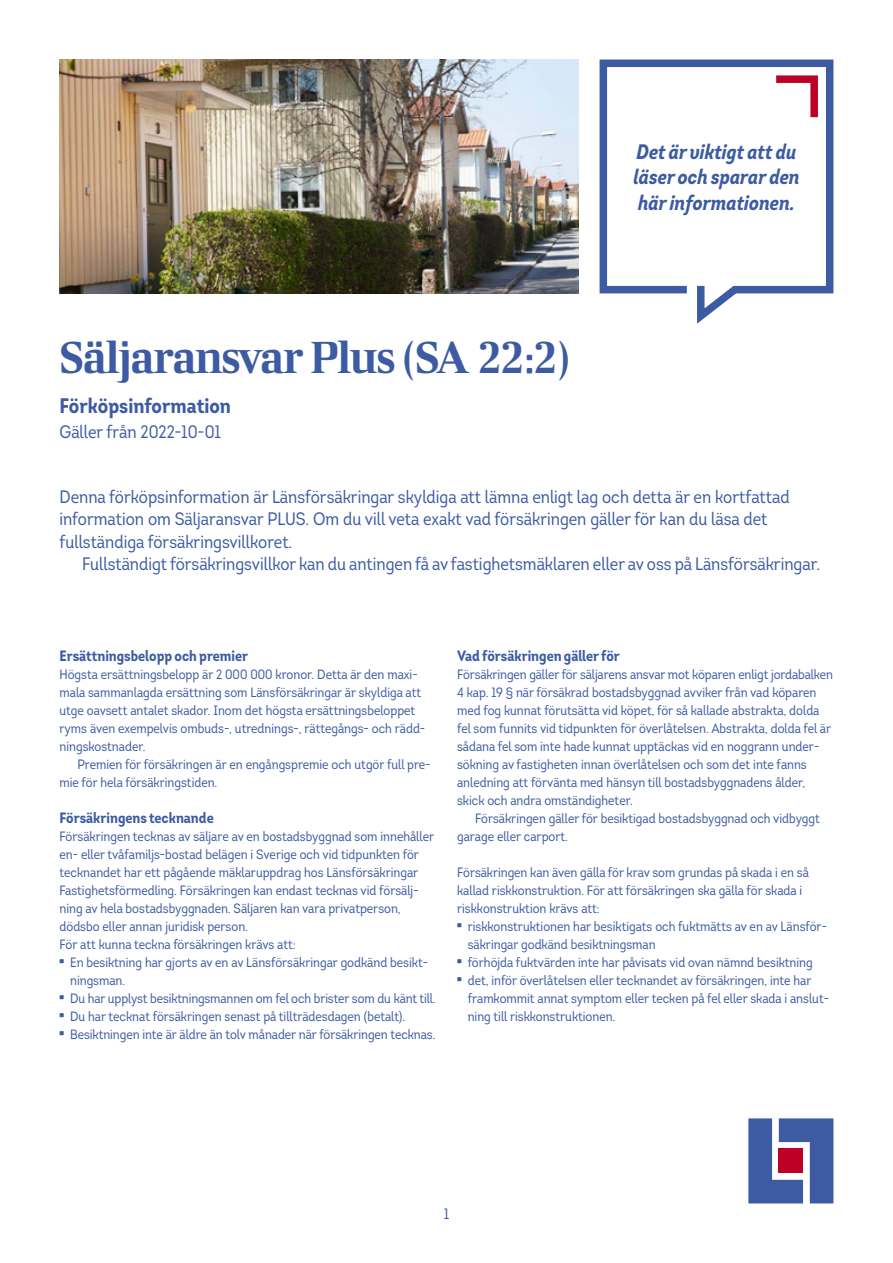
<style>
.page{position:relative;width:893px;height:1263px;background:#fff}
.page>*{position:absolute;margin:0;border:0;box-sizing:border-box;transform-origin:0 0}
.t1{font:45px "LF Rubrik 2";letter-spacing:-.03em;color:#3c5ba3}
.t2{font:italic 700 21px/25.5px "Intro Cond";color:#3c5ba3}
.t3{font:700 21px "Intro Cond";color:#3c5ba3}
.t4{font:18px/22.5px "Intro Cond";color:#3c5ba3}
.t5{font:700 15px "Intro Cond";color:#3c5ba3}
.t6{font:15px "Intro Cond";color:#3c5ba3}
.t7{font:13.5px/18px "Intro Cond";color:#3c5ba3}
.s1{font-family:"LF Rubrik 2"}
</style>
<div class="page">
<svg style="left:599px;top:59px;width:235px;height:265px"></svg>
<svg style="left:769px;top:72px;width:53px;height:53px"></svg>
<svg style="left:748px;top:1118px;width:85px;height:85px"></svg>
<div style="left:779px;top:1149px;width:24px;height:24px;background:#be0027"></div>
<img style="left:60px;top:60px;width:518px;height:233px">
<h1 class="t1" style="left:60px;top:329px;width:511px">Säljaransvar Plus (SA 22:2)</h1>
<h2 class="t3" style="left:60px;top:392px;width:173px">Förköpsinformation</h2>
<h3 class="t4" style="left:60px;top:420px;width:163px">Gäller från 2022-10-01</h3>
<h2 class="t2" style="left:633px;top:139px;width:168px">Det är viktigt att du läser och sparar den här informationen.</h2>
<p class="t4" style="left:60px;top:485px;width:732px">Denna förköpsinformation är Länsförsäkringar skyldiga att lämna enligt lag och detta är en kortfattad information om Säljaransvar PLUS. Om du vill veta exakt vad försäkringen gäller för kan du läsa det fullständiga försäkringsvillkoret.</p>
<h3 class="t4" style="left:82px;top:553px;width:740px">Fullständigt försäkringsvillkor kan du antingen få av fastighetsmäklaren eller av oss på Länsförsäkringar.</h3>
<p class="t5" style="left:60px;top:646px;width:190px">Ersättningsbelopp och premier</p>
<p class="t7" style="left:60px;top:665px;width:367px">Högsta ersättningsbelopp är 2 000 000 kronor. Detta är den maxi&shy;mala sammanlagda ersättning som Länsförsäkringar är skyldiga att utge oavsett antalet skador. Inom det högsta ersättningsbeloppet ryms även exempelvis ombuds-, utrednings-, rättegångs- och rädd&shy;ningskostnader.</p>
<p class="t7" style="left:60px;top:755px;width:373px;text-indent:18px">Premien för försäkringen är en engångspremie och utgör full pre&shy;mie för hela försäkringstiden.</p>
<p class="t5" style="left:60px;top:808px;width:156px">Försäkringens tecknande</p>
<p class="t7" style="left:60px;top:827px;width:376px">Försäkringen tecknas av säljare av en bostadsbyggnad som innehåller en- eller tvåfamiljs-bostad belägen i Sverige och vid tidpunkten för tecknandet har ett pågående mäklaruppdrag hos Länsförsäkringar Fastighetsförmedling. Försäkringen kan endast tecknas vid försälj&shy;ning av hela bostadsbyggnaden. Säljaren kan vara privatperson, dödsbo eller annan juridisk person.<br>För att kunna teckna försäkringen krävs att:</p>
<p class="t7" style="left:70px;top:953px;width:359px;text-indent:-11px"><span class="s1">•</span> En besiktning har gjorts av en av Länsförsäkringar godkänd besikt&shy;ningsman.</p>
<p class="t7" style="left:60px;top:989px;width:378px"><span class="s1">•</span> Du har upplyst besiktningsmannen om fel och brister som du känt till.</p>
<p class="t7" style="left:60px;top:1007px;width:347px"><span class="s1">•</span> Du har tecknat försäkringen senast på tillträdesdagen (betalt).</p>
<p class="t7" style="left:60px;top:1025px;width:377px"><span class="s1">•</span> Besiktningen inte är äldre än tolv månader när försäkringen tecknas.</p>
<p class="t5" style="left:457px;top:646px;width:164px">Vad försäkringen gäller för</p>
<p class="t7" style="left:457px;top:665px;width:377px">Försäkringen gäller för säljarens ansvar mot köparen enligt jordabalken 4 kap. 19 § när försäkrad bostadsbyggnad avviker från vad köparen med fog kunnat förutsätta vid köpet, för så kallade abstrakta, dolda fel som funnits vid tidpunkten för överlåtelsen. Abstrakta, dolda fel är sådana fel som inte hade kunnat upptäckas vid en noggrann under&shy;sökning av fastigheten innan överlåtelsen och som det inte fanns anledning att förvänta med hänsyn till bostadsbyggnadens ålder, skick och andra omständigheter.</p>
<p class="t7" style="left:457px;top:809px;width:364px;text-indent:18px">Försäkringen gäller för besiktigad bostadsbyggnad och vidbyggt garage eller carport.</p>
<p class="t7" style="left:457px;top:863px;width:353px">Försäkringen kan även gälla för krav som grundas på skada i en så kallad riskkonstruktion. För att försäkringen ska gälla för skada i riskkonstruktion krävs att:</p>
<p class="t7" style="left:468px;top:917px;width:361px;text-indent:-11px"><span class="s1">•</span> riskkonstruktionen har besiktigats och fuktmätts av en av Länsför&shy;säkringar godkänd besiktningsman</p>
<p class="t7" style="left:457px;top:953px;width:357px"><span class="s1">•</span> förhöjda fuktvärden inte har påvisats vid ovan nämnd besiktning</p>
<p class="t7" style="left:468px;top:971px;width:363px;text-indent:-11px"><span class="s1">•</span> det, inför överlåtelsen eller tecknandet av försäkringen, inte har framkommit annat symptom eller tecken på fel eller skada i anslut&shy;ning till riskkonstruktionen.</p>
<p class="t6" style="left:444px;top:1204px;width:7px">1</p>
</div>
